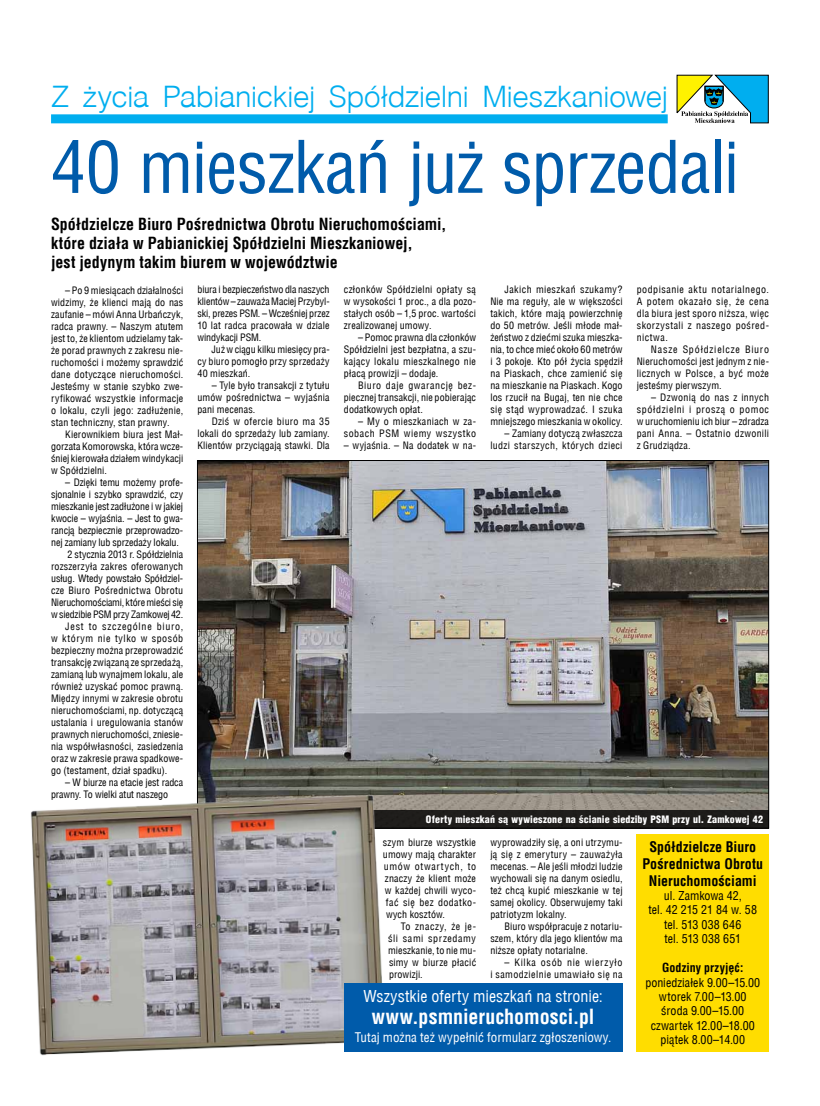
<style>
.page{position:relative;width:820px;height:1106px;background:#fff}
.page>*{position:absolute;margin:0;border:0;box-sizing:border-box;transform-origin:0 0}
.t1{font:70.5px "Switzerland Condensed";letter-spacing:-.015em;color:#005baa}
.t2{font:300 29.6px "Switzerland";letter-spacing:-.02em;color:#00aeef}
.t3{font:700 20px "Switzerland Condensed";color:#fff}
.t4{font:700 16px/19.2px "Switzerland Condensed";color:#000}
.t5{font:16px "Switzerland Condensed";letter-spacing:.005em;color:#fff}
.t6{font:700 14px/16.8px "Switzerland Condensed";color:#000;text-align:center}
.t7{font:13px "Switzerland Condensed";letter-spacing:.005em;color:#fff}
.t8{font:12px/14.4px "Switzerland Condensed";letter-spacing:.005em;color:#000;text-align:center}
.t9{font:700 12px "Switzerland Condensed";letter-spacing:.005em;color:#000}
.t10{font:10px/12px "Switzerland Condensed";letter-spacing:.015em;color:#000;text-align:justify}
.t11{font:10px/12px "Switzerland Condensed";letter-spacing:-.005em;color:#000}
.t12{font:10px/12px "Switzerland Condensed";letter-spacing:.05em;color:#000;text-align:right}
.t13{font:900 10px "Switzerland Cond";letter-spacing:.015em;color:#fff}
.t14{font:10px/12px "Switzerland Condensed";letter-spacing:.045em;color:#000;text-align:right}
.t15{font:10px "Switzerland Condensed";letter-spacing:-.01em;color:#000}
.t16{font:10px/12px "Switzerland Condensed";letter-spacing:.035em;color:#000;text-align:right}
.t17{font:10px "Switzerland Condensed";letter-spacing:.06em;color:#000}
.t18{font:10px "Switzerland Condensed";letter-spacing:-.02em;color:#000}
.t19{font:10px "Switzerland Condensed";letter-spacing:-.015em;color:#000}
.t20{font:10px "Switzerland Condensed";letter-spacing:.075em;color:#000}
.t21{font:10px "Switzerland Condensed";letter-spacing:.055em;color:#000}
</style>
<div class="page">
<svg style="left:676px;top:74px;width:92px;height:49px"></svg>
<div style="left:51px;top:114px;width:616px;height:9px;background:#00aeef"></div>
<img style="left:199px;top:462px;width:567px;height:347px">
<div style="left:364px;top:809px;width:404px;height:19px;background:#1f1d1b"></div>
<div style="left:636px;top:834px;width:132px;height:218px;background:#fd0"></div>
<img style="left:31px;top:784px;width:361px;height:272px">
<div style="left:344px;top:983px;width:278px;height:69px;background:#005baa"></div>
<h2 class="t2" style="left:51px;top:79px;width:618px">Z życia Pabianickiej Spółdzielni Mieszkaniowej</h2>
<h1 class="t1" style="left:51px;top:126px;width:689px">40 mieszkań już sprzedali</h1>
<h3 class="t4" style="left:51px;top:214px;width:397px">Spółdzielcze Biuro Pośrednictwa Obrotu Nieruchomościami, które działa w Pabianickiej Spółdzielni Mieszkaniowej,<br>jest jedynym takim biurem w województwie</h3>
<p class="t10" style="left:51px;top:284px;width:134px;text-indent:14px">– Po 9 miesiącach działalności widzimy, że klienci mają do nas zaufanie – mówi Anna Urbańczyk, radca prawny. – Naszym atutem jest to, że klientom udzielamy tak&shy;że porad prawnych z zakresu nie&shy;ruchomości i możemy sprawdzić dane dotyczące nieruchomości.<br>Jesteśmy w stanie szybko zwe&shy;ryfikować wszystkie informacje o lokalu, czyli jego: zadłużenie, stan techniczny, stan prawny.</p>
<p class="t10" style="left:51px;top:428px;width:134px;text-indent:14px">Kierownikiem biura jest Mał&shy;gorzata Komorowska, która wcze&shy;śniej kierowała działem windykacji w Spółdzielni.</p>
<p class="t11" style="left:65px;top:476px;width:119px">– Dzięki temu możemy profe-</p>
<p class="t11" style="left:51px;top:488px;width:133px">sjonalnie i szybko sprawdzić, czy</p>
<p class="t11" style="left:51px;top:500px;width:133px">mieszkanie jest zadłużone i w jakiej</p>
<p class="t11" style="left:51px;top:512px;width:133px">kwocie – wyjaśnia. – Jest to gwa-</p>
<p class="t11" style="left:51px;top:524px;width:134px">rancją bezpiecznie przeprowadzo-</p>
<p class="t15" style="left:51px;top:536px;width:129px">nej zamiany lub sprzedaży lokalu.</p>
<p class="t15" style="left:67px;top:548px;width:117px">2 stycznia 2013 r. Spółdzielnia</p>
<p class="t10" style="left:51px;top:560px;width:133px">rozszerzyła zakres oferowanych</p>
<p class="t11" style="left:51px;top:572px;width:134px">usług. Wtedy powstało Spółdziel-</p>
<p class="t10" style="left:51px;top:584px;width:133px">cze Biuro Pośrednictwa Obrotu</p>
<p class="t18" style="left:51px;top:596px;width:134px">Nieruchomościami, któremieści się</p>
<p class="t19" style="left:51px;top:608px;width:134px">wsiedzibiePSMprzy Zamkowej 42.</p>
<p class="t20" style="left:65px;top:620px;width:119px">Jest to szczególne biuro,</p>
<p class="t12" style="left:51px;top:632px;width:133px">w którym nie tylko w sposób</p>
<p class="t10" style="left:51px;top:644px;width:134px">bezpieczny można przeprowadzić</p>
<p class="t10" style="left:51px;top:656px;width:133px">transakcję związaną ze sprzedażą,</p>
<p class="t10" style="left:51px;top:668px;width:133px">zamianą lub wynajmem lokalu, ale</p>
<p class="t10" style="left:51px;top:680px;width:133px">również uzyskać pomoc prawną.</p>
<p class="t10" style="left:51px;top:692px;width:133px">Między innymi w zakresie obrotu</p>
<p class="t10" style="left:51px;top:704px;width:133px">nieruchomościami, np. dotyczącą</p>
<p class="t10" style="left:51px;top:716px;width:133px">ustalania i uregulowania stanów</p>
<p class="t10" style="left:51px;top:728px;width:133px">prawnych nieruchomości, zniesie-</p>
<p class="t10" style="left:51px;top:740px;width:133px">nia współwłasności, zasiedzenia</p>
<p class="t10" style="left:51px;top:752px;width:134px">oraz w zakresie prawa spadkowe-</p>
<p class="t10" style="left:51px;top:764px;width:118px">go (testament, dział spadku).</p>
<p class="t11" style="left:51px;top:776px;width:133px;text-indent:14px">– W biurze na etacie jest radca prawny. To wielki atut naszego</p>
<p class="t10" style="left:197px;top:284px;width:134px">biura i bezpieczeństwo dla naszych klientów– zauważaMaciej Przybyl&shy;ski, prezes PSM. – Wcześniej przez 10 lat radca pracowała w dziale windykacji PSM.</p>
<p class="t10" style="left:197px;top:344px;width:134px;text-indent:14px">Już w ciągu kilku miesięcy pra&shy;cy biuro pomogło przy sprzedaży 40 mieszkań.</p>
<p class="t10" style="left:197px;top:380px;width:134px;text-indent:14px">– Tyle było transakcji z tytułu umów pośrednictwa – wyjaśnia pani mecenas.</p>
<p class="t10" style="left:197px;top:416px;width:134px;text-indent:14px">Dziś w ofercie biuro ma 35 lokali do sprzedaży lub zamiany.<br>Klientów przyciągają stawki. Dla</p>
<p class="t10" style="left:344px;top:284px;width:134px">członków Spółdzielni opłaty są w wysokości 1 proc., a dla pozo&shy;stałych osób – 1,5 proc. wartości zrealizowanej umowy.</p>
<p class="t10" style="left:344px;top:332px;width:134px;text-indent:14px">– Pomoc prawna dla członków Spółdzielni jest bezpłatna, a szu&shy;kający lokalu mieszkalnego nie płacą prowizji – dodaje.</p>
<p class="t10" style="left:344px;top:380px;width:134px;text-indent:14px">Biuro daje gwarancję bez&shy;piecznej transakcji, nie pobierając dodatkowych opłat.</p>
<p class="t14" style="left:344px;top:416px;width:133px">– My o mieszkaniach w za&shy;sobach PSM wiemy wszystko</p>
<p class="t10" style="left:344px;top:440px;width:133px">– wyjaśnia. – Na dodatek w na-</p>
<p class="t10" style="left:490px;top:284px;width:134px;text-indent:14px">Jakich mieszkań szukamy?<br>Nie ma reguły, ale w większości takich, które mają powierzchnię do 50 metrów. Jeśli młode mał&shy;żeństwo z dziećmi szuka mieszka&shy;nia, to chce mieć około 60 metrów i 3 pokoje. Kto pół życia spędził na Piaskach, chce zamienić się na mieszkanie na Piaskach. Kogo los rzucił na Bugaj, ten nie chce się stąd wyprowadzać. I szuka mniejszego mieszkania w okolicy.</p>
<p class="t16" style="left:490px;top:428px;width:134px">– Zamiany dotyczą zwłaszcza ludzi starszych, których dzieci</p>
<p class="t10" style="left:636px;top:284px;width:134px">podpisanie aktu notarialnego.<br>A potem okazało się, że cena dla biura jest sporo niższa, więc skorzystali z naszego pośred&shy;nictwa.</p>
<p class="t10" style="left:636px;top:344px;width:134px;text-indent:14px">Nasze Spółdzielcze Biuro Nieruchomości jest jednym z nie&shy;licznych w Polsce, a być może jesteśmy pierwszym.</p>
<p class="t10" style="left:636px;top:392px;width:134px;text-indent:14px">– Dzwonią do nas z innych spółdzielni i proszą o pomoc w uruchomieniu ich biur – zdradza pani Anna. – Ostatnio dzwonili z Grudziądza.</p>
<p class="t13" style="left:426px;top:813px;width:338px">Oferty mieszkań są wywieszone na ścianie siedziby PSM przy ul. Zamkowej 42</p>
<p class="t10" style="left:383px;top:836px;width:94px">szym biurze wszystkie</p>
<p class="t10" style="left:383px;top:848px;width:94px">umowy mają charakter</p>
<p class="t17" style="left:384px;top:860px;width:93px">umów otwartych, to</p>
<p class="t10" style="left:385px;top:872px;width:93px">znaczy że klient może</p>
<p class="t10" style="left:385px;top:884px;width:92px">w każdej chwili wyco-</p>
<p class="t14" style="left:386px;top:896px;width:92px">fać się bez dodatko-</p>
<p class="t10" style="left:386px;top:908px;width:60px">wych kosztów.</p>
<p class="t21" style="left:400px;top:920px;width:77px">To znaczy, że je-</p>
<p class="t17" style="left:388px;top:932px;width:89px">śli sami sprzedamy</p>
<p class="t10" style="left:388px;top:944px;width:89px">mieszkanie, to nie mu-</p>
<p class="t10" style="left:389px;top:956px;width:89px">simy w biurze płacić</p>
<p class="t10" style="left:389px;top:968px;width:35px">prowizji.</p>
<p class="t10" style="left:490px;top:836px;width:134px">wyprowadziły się, a oni utrzymu&shy;ją się z emerytury – zauważyła mecenas. – Ale jeśli młodzi ludzie wychowali się na danym osiedlu, też chcą kupić mieszkanie w tej samej okolicy. Obserwujemy taki patriotyzm lokalny.</p>
<p class="t10" style="left:490px;top:920px;width:134px;text-indent:14px">Biuro współpracuje z notariu&shy;szem, który dla jego klientów ma niższe opłaty notarialne.</p>
<p class="t12" style="left:490px;top:956px;width:134px">– Kilka osób nie wierzyło<br>i samodzielnie umawiało się na</p>
<h3 class="t5" style="left:363px;top:987px;width:241px">Wszystkie oferty mieszkań na stronie:</h3>
<h3 class="t3" style="left:371px;top:1005px;width:224px">www.psmnieruchomosci.pl</h3>
<h3 class="t7" style="left:355px;top:1029px;width:258px">Tutaj można też wypełnić formularz zgłoszeniowy.</h3>
<h3 class="t6" style="left:642px;top:838px;width:122px">Spółdzielcze Biuro<br>Pośrednictwa Obrotu<br>Nieruchomościami</h3>
<p class="t8" style="left:648px;top:888px;width:110px">ul. Zamkowa 42,<br>tel. 42 215 21 84 w. 58 tel. 513 038 646<br>tel. 513 038 651</p>
<p class="t9" style="left:662px;top:960px;width:82px">Godziny przyjęć:</p>
<p class="t8" style="left:645px;top:975px;width:116px">poniedziałek 9.00–15.00 wtorek 7.00–13.00 środa 9.00–15.00 czwartek 12.00–18.00 piątek 8.00–14.00</p>
</div>
